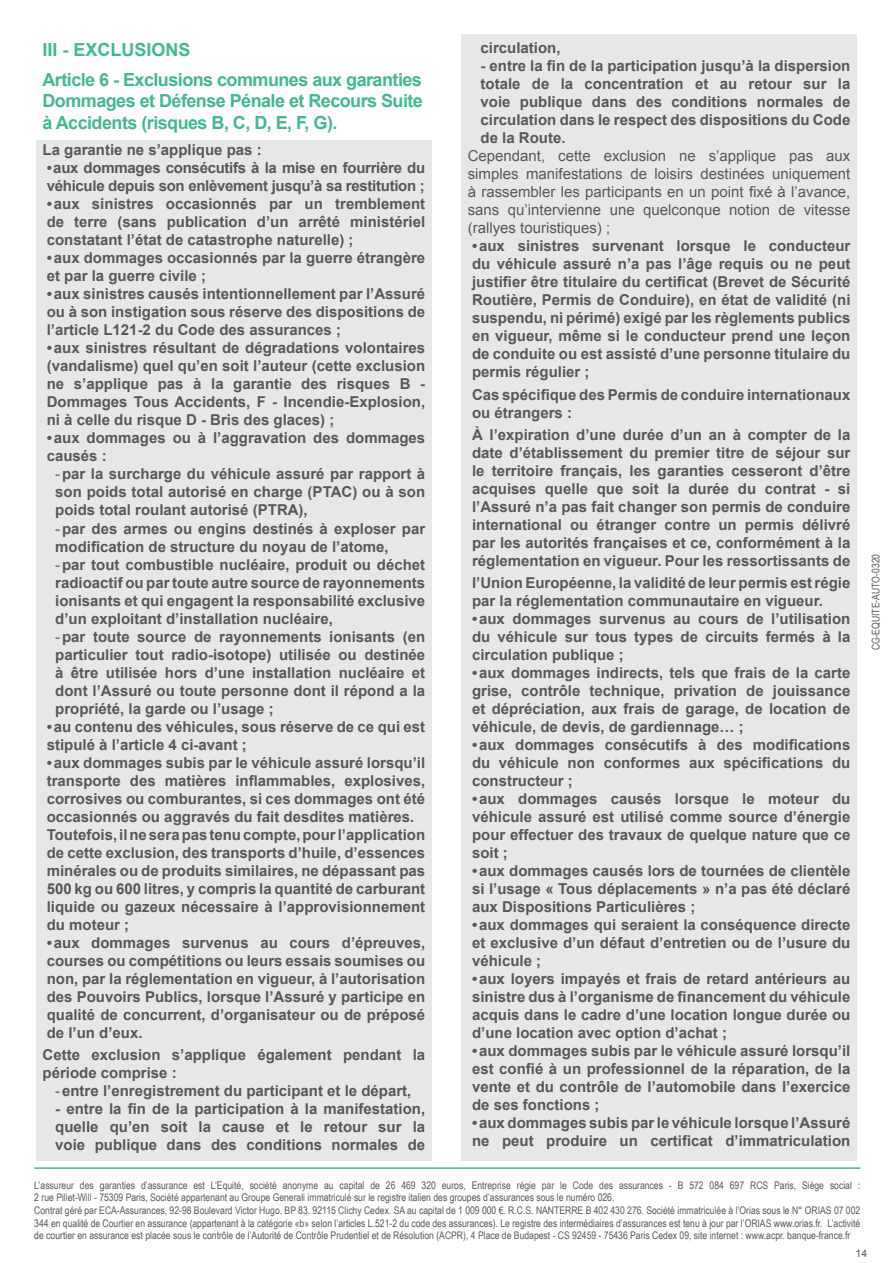
<style>
.page{position:relative;width:893px;height:1263px;background:#fff}
.page>*{position:absolute;margin:0;border:0;box-sizing:border-box;transform-origin:0 0}
.Titre_niveau_1{font:700 18px/21.6px "Arial";letter-spacing:-.03em;color:#40bb8c;text-align:justify}
.Titre_niveau_1-2{font:700 18px "Arial";color:#40bb8c}
.Bold{font:700 15px/18px "Arial";color:#57585a;text-align:justify}
.Texte{font:15px/18px "Arial";color:#57585a;text-align:justify}
.Bold-2{font:700 15px/18px "Arial";letter-spacing:-.02em;color:#57585a}
.t1{font:10.5px/12.6px "Arial Narrow";color:#57585a}
.t2{font:10.5px "Arial";color:#57585a}
.s1{font-weight:400}
</style>
<div class="page">
<hr style="left:34px;top:1167px;width:826px;height:2px;background:#40bb8c">
<div style="left:36px;top:140px;width:396px;height:1021px;background:#e6e7e9"></div>
<div style="left:461px;top:34px;width:396px;height:1127px;background:#e6e7e9"></div>
<p class="Titre_niveau_1-2" style="left:43px;top:37px;width:150px">III - EXCLUSIONS</p>
<p class="Titre_niveau_1" style="left:43px;top:69px;width:382px">Article 6 - Exclusions communes aux garanties Dommages et Défense Pénale et Recours Suite à Accidents (risques B, C, D, E, F, G).</p>
<p class="Bold" style="left:43px;top:142px;width:221px">La garantie ne s’applique pas :</p>
<p class="Bold-2" style="left:47px;top:160px;width:380px">•aux dommages consécutifs à la mise en fourrière du véhicule depuis son enlèvement jusqu’à sa restitution ;</p>
<p class="Bold" style="left:47px;top:196px;width:380px">•aux sinistres occasionnés par un tremblement de terre (sans publication d’un arrêté ministériel constatant l’état de catastrophe naturelle) ;</p>
<p class="Bold" style="left:47px;top:250px;width:380px">•aux dommages occasionnés par la guerre étrangère et par la guerre civile ;</p>
<p class="Bold" style="left:47px;top:286px;width:380px">•aux sinistres causés intentionnellement par l’Assuré ou à son instigation sous réserve des dispositions de l’article L121-2 du Code des assurances ;</p>
<p class="Bold" style="left:47px;top:340px;width:380px">•aux sinistres résultant de dégradations volontaires (vandalisme) quel qu’en soit l’auteur (cette exclusion ne s’applique pas à la garantie des risques B - Dommages Tous Accidents, F - Incendie-Explosion, ni à celle du risque D - Bris des glaces) ;</p>
<p class="Bold" style="left:47px;top:430px;width:380px">•aux dommages ou à l’aggravation des dommages causés :</p>
<p class="Bold" style="left:55px;top:466px;width:371px"><span class="s1">-</span>par la surcharge du véhicule assuré par rapport à son poids total autorisé en charge (PTAC) ou à son poids total roulant autorisé (PTRA),</p>
<p class="Bold" style="left:55px;top:520px;width:371px"><span class="s1">-</span>par des armes ou engins destinés à exploser par modification de structure du noyau de l’atome,</p>
<p class="Bold" style="left:55px;top:556px;width:371px"><span class="s1">-</span>par tout combustible nucléaire, produit ou déchet radioactif ou par toute autre source de rayonnements ionisants et qui engagent la responsabilité exclusive d’un exploitant d’installation nucléaire,</p>
<p class="Bold" style="left:55px;top:628px;width:371px"><span class="s1">-</span>par toute source de rayonnements ionisants (en particulier tout radio-isotope) utilisée ou destinée à être utilisée hors d’une installation nucléaire et dont l’Assuré ou toute personne dont il répond a la propriété, la garde ou l’usage ;</p>
<p class="Bold" style="left:47px;top:718px;width:380px">•au contenu des véhicules, sous réserve de ce qui est stipulé à l’article 4 ci-avant ;</p>
<p class="Bold" style="left:47px;top:754px;width:380px">•aux dommages subis par le véhicule assuré lorsqu’il transporte des matières inflammables, explosives, corrosives ou comburantes, si ces dommages ont été occasionnés ou aggravés du fait desdites matières.</p>
<p class="Bold" style="left:47px;top:826px;width:380px">Toutefois, il ne sera pas tenu compte, pour l’application de cette exclusion, des transports d’huile, d’essences minérales ou de produits similaires, ne dépassant pas 500 kg ou 600 litres, y compris la quantité de carburant liquide ou gazeux nécessaire à l’approvisionnement du moteur ;</p>
<p class="Bold" style="left:47px;top:934px;width:380px">•aux dommages survenus au cours d’épreuves, courses ou compétitions ou leurs essais soumises ou non, par la réglementation en vigueur, à l’autorisation des Pouvoirs Publics, lorsque l’Assuré y participe en qualité de concurrent, d’organisateur ou de préposé de l’un d’eux.</p>
<p class="Bold" style="left:43px;top:1046px;width:384px">Cette exclusion s’applique également pendant la période comprise :</p>
<p class="Bold" style="left:55px;top:1082px;width:358px"><span class="s1">-</span>entre l’enregistrement du participant et le départ,</p>
<p class="Bold" style="left:55px;top:1100px;width:371px">- entre la fin de la participation à la manifestation, quelle qu’en soit la cause et le retour sur la voie publique dans des conditions normales de</p>
<p class="Bold" style="left:480px;top:40px;width:82px">circulation,</p>
<p class="Bold" style="left:480px;top:58px;width:371px">- entre la fin de la participation jusqu’à la dispersion totale de la concentration et au retour sur la voie publique dans des conditions normales de circulation dans le respect des dispositions du Code de la Route.</p>
<p class="Texte" style="left:468px;top:147px;width:384px">Cependant, cette exclusion ne s’applique pas aux simples manifestations de loisirs destinées uniquement à rassembler les participants en un point fixé à l’avance, sans qu’intervienne une quelconque notion de vitesse (rallyes touristiques) ;</p>
<p class="Bold" style="left:472px;top:238px;width:380px">•aux sinistres survenant lorsque le conducteur du véhicule assuré n’a pas l’âge requis ou ne peut justifier être titulaire du certificat (Brevet de Sécurité Routière, Permis de Conduire), en état de validité (ni suspendu, ni périmé) exigé par les règlements publics en vigueur, même si le conducteur prend une leçon de conduite ou est assisté d’une personne titulaire du permis régulier ;</p>
<p class="Bold" style="left:472px;top:386px;width:380px">Cas spécifique des Permis de conduire internationaux ou étrangers :</p>
<p class="Bold" style="left:472px;top:426px;width:380px">À l’expiration d’une durée d’un an à compter de la date d’établissement du premier titre de séjour sur le territoire français, les garanties cesseront d’être acquises quelle que soit la durée du contrat - si l’Assuré n’a pas fait changer son permis de conduire international ou étranger contre un permis délivré par les autorités françaises et ce, conformément à la réglementation en vigueur. Pour les ressortissants de</p>
<p class="Bold" style="left:472px;top:574px;width:380px">l’Union Européenne, la validité de leur permis est régie par la réglementation communautaire en vigueur.</p>
<p class="Bold" style="left:472px;top:610px;width:380px">•aux dommages survenus au cours de l’utilisation du véhicule sur tous types de circuits fermés à la circulation publique ;</p>
<p class="Bold" style="left:472px;top:664px;width:380px">•aux dommages indirects, tels que frais de la carte grise, contrôle technique, privation de jouissance et dépréciation, aux frais de garage, de location de véhicule, de devis, de gardiennage… ;</p>
<p class="Bold" style="left:472px;top:736px;width:380px">•aux dommages consécutifs à des modifications du véhicule non conformes aux spécifications du constructeur ;</p>
<p class="Bold" style="left:472px;top:790px;width:380px">•aux dommages causés lorsque le moteur du véhicule assuré est utilisé comme source d’énergie pour effectuer des travaux de quelque nature que ce soit ;</p>
<p class="Bold" style="left:472px;top:862px;width:380px">•aux dommages causés lors de tournées de clientèle si l’usage « Tous déplacements » n’a pas été déclaré aux Dispositions Particulières ;</p>
<p class="Bold" style="left:472px;top:916px;width:380px">•aux dommages qui seraient la conséquence directe et exclusive d’un défaut d’entretien ou de l’usure du véhicule ;</p>
<p class="Bold" style="left:472px;top:970px;width:380px">•aux loyers impayés et frais de retard antérieurs au sinistre dus à l’organisme de financement du véhicule acquis dans le cadre d’une location longue durée ou d’une location avec option d’achat ;</p>
<p class="Bold" style="left:472px;top:1042px;width:380px">•aux dommages subis par le véhicule assuré lorsqu’il est confié à un professionnel de la réparation, de la vente et du contrôle de l’automobile dans l’exercice de ses fonctions ;</p>
<p class="Bold" style="left:472px;top:1114px;width:380px">•aux dommages subis par le véhicule lorsque l’Assuré ne peut produire un certificat d’immatriculation</p>
<p class="t1" style="left:34px;top:1178px;width:827px">L’assureur des garanties d’assurance est L’Equité, société anonyme au capital de 26 469 320 euros, Entreprise régie par le Code des assurances - B 572 084 697 RCS Paris, Siège social :<br>2 rue Pillet-Will - 75309 Paris, Société appartenant au Groupe Generali immatriculé sur le registre italien des groupes d’assurances sous le numéro 026.<br>Contrat géré par ECA-Assurances, 92-98 Boulevard Victor Hugo. BP 83. 92115 Clichy Cedex. SA au capital de 1 009 000 €. R.C.S. NANTERRE B 402 430 276. Société immatriculée à l’Orias sous le N° ORIAS 07 002<br>344 en qualité de Courtier en assurance (appartenant à la catégorie «b» selon l’articles L.521-2 du code des assurances). Le registre des intermédiaires d’assurances est tenu à jour par l’ORIAS www.orias.fr. L’activité de courtier en assurance est placée sous le contrôle de l’Autorité de Contrôle Prudentiel et de Résolution (ACPR), 4 Place de Budapest - CS 92459 - 75436 Paris Cedex 09, site internet : www.acpr. banque-france.fr</p>
<p class="t1" style="left:869px;top:650px;width:98px;rotate:-90deg">CG-EQUITE-AUTO-0320</p>
<p class="t2" style="left:855px;top:1246px;width:13px">14</p>
</div>
